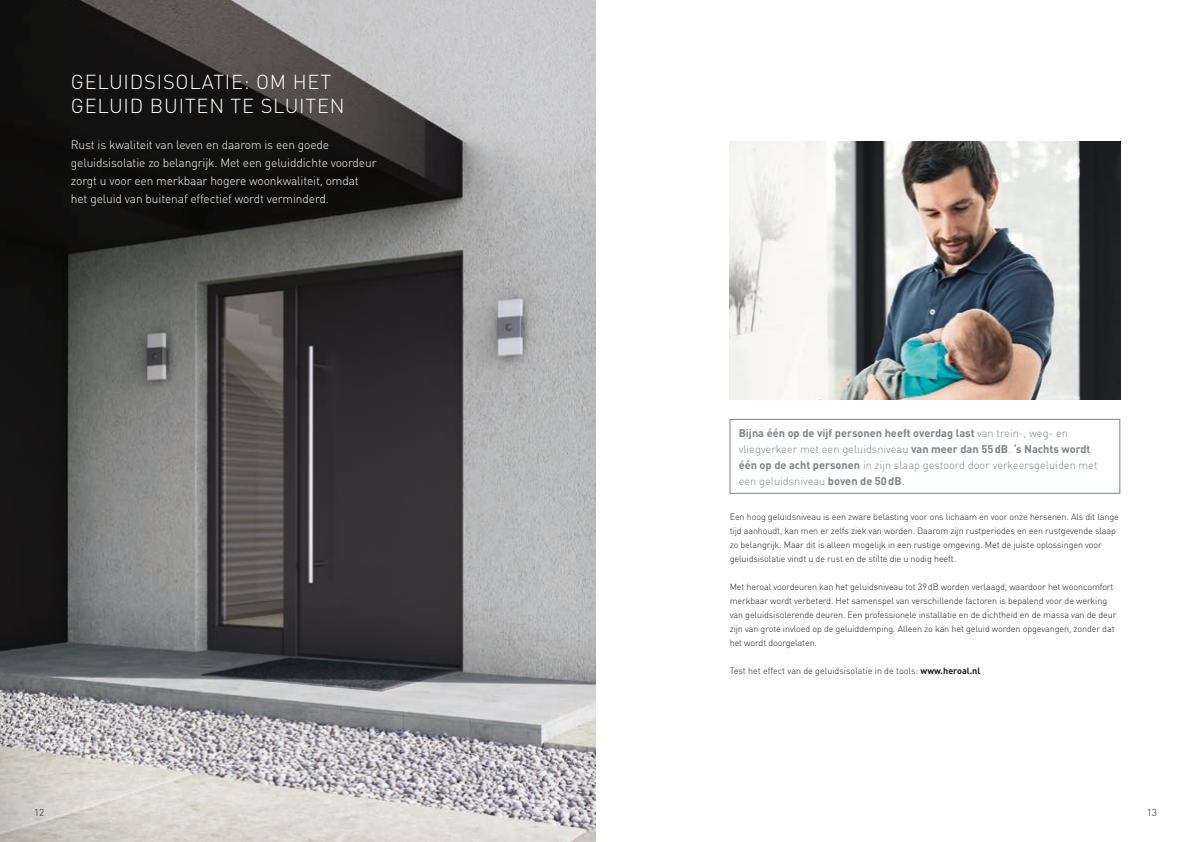
<style>
.page{position:relative;width:1191px;height:842px;background:#fff}
.page>*{position:absolute;margin:0;border:0;box-sizing:border-box;transform-origin:0 0}
.t1{font:300 20px/24px "DIN Pro";letter-spacing:.04em;color:#fff}
.t2{font:300 12px/18px "DIN Pro";letter-spacing:-.01em;color:#fff}
.t3{font:300 11px/16px "DIN Pro";color:#7d8386}
.t4{font:300 10px "DIN Pro";color:#1d1d1b}
.t5{font:300 9px/14px "DIN Pro";letter-spacing:-.01em;color:#1d1d1b}
.s1{font-weight:700}
</style>
<div class="page">
<img style="left:0;top:0;width:595px;height:842px">
<img style="left:730px;top:142px;width:390px;height:258px">
<div style="left:729px;top:419px;width:391px;height:74px;border:1px solid #7d8386"></div>
<h1 class="t1" style="left:71px;top:68px;width:275px">GELUIDSISOLATIE: OM HET<br>GELUID BUITEN TE SLUITEN</h1>
<h2 class="t2" style="left:71px;top:135px;width:307px">Rust is kwaliteit van leven en daarom is een goede geluidsisolatie zo belangrijk. Met een geluiddichte voordeur zorgt u voor een merkbaar hogere woonkwaliteit, omdat het geluid van buitenaf effectief wordt verminderd.</h2>
<p class="t3" style="left:738px;top:424px;width:360px"><span class="s1">Bijna één op de vijf personen heeft overdag last</span> van trein-, weg- en vliegverkeer met een geluidsniveau <span class="s1">van meer dan 55 dB</span>. <span class="s1">‘s Nachts wordt één op de acht personen</span> in zijn slaap gestoord door verkeersgeluiden met een geluidsniveau <span class="s1">boven de 50 dB</span>.</p>
<p class="t5" style="left:729px;top:509px;width:391px">Een hoog geluidsniveau is een zware belasting voor ons lichaam en voor onze hersenen. Als dit lange tijd aanhoudt, kan men er zelfs ziek van worden. Daarom zijn rustperiodes en een rustgevende slaap zo belangrijk. Maar dit is alleen mogelijk in een rustige omgeving. Met de juiste oplossingen voor geluidsisolatie vindt u de rust en de stilte die u nodig heeft.</p>
<p class="t5" style="left:729px;top:579px;width:388px">Met heroal voordeuren kan het geluidsniveau tot 39dB worden verlaagd, waardoor het wooncomfort merkbaar wordt verbeterd. Het samenspel van verschillende factoren is bepalend voor de werking van geluidsisolerende deuren. Een professionele installatie en de dichtheid en de massa van de deur zijn van grote invloed op de geluiddemping. Alleen zo kan het geluid worden opgevangen, zonder dat het wordt doorgelaten.</p>
<p class="t5" style="left:729px;top:663px;width:252px">Test het effect van de geluidsisolatie in de tools: <span class="s1">www.heroal.nl</span></p>
<p class="t4" style="left:34px;top:804px;width:12px">12</p>
<p class="t4" style="left:1146px;top:804px;width:12px">13</p>
</div>
